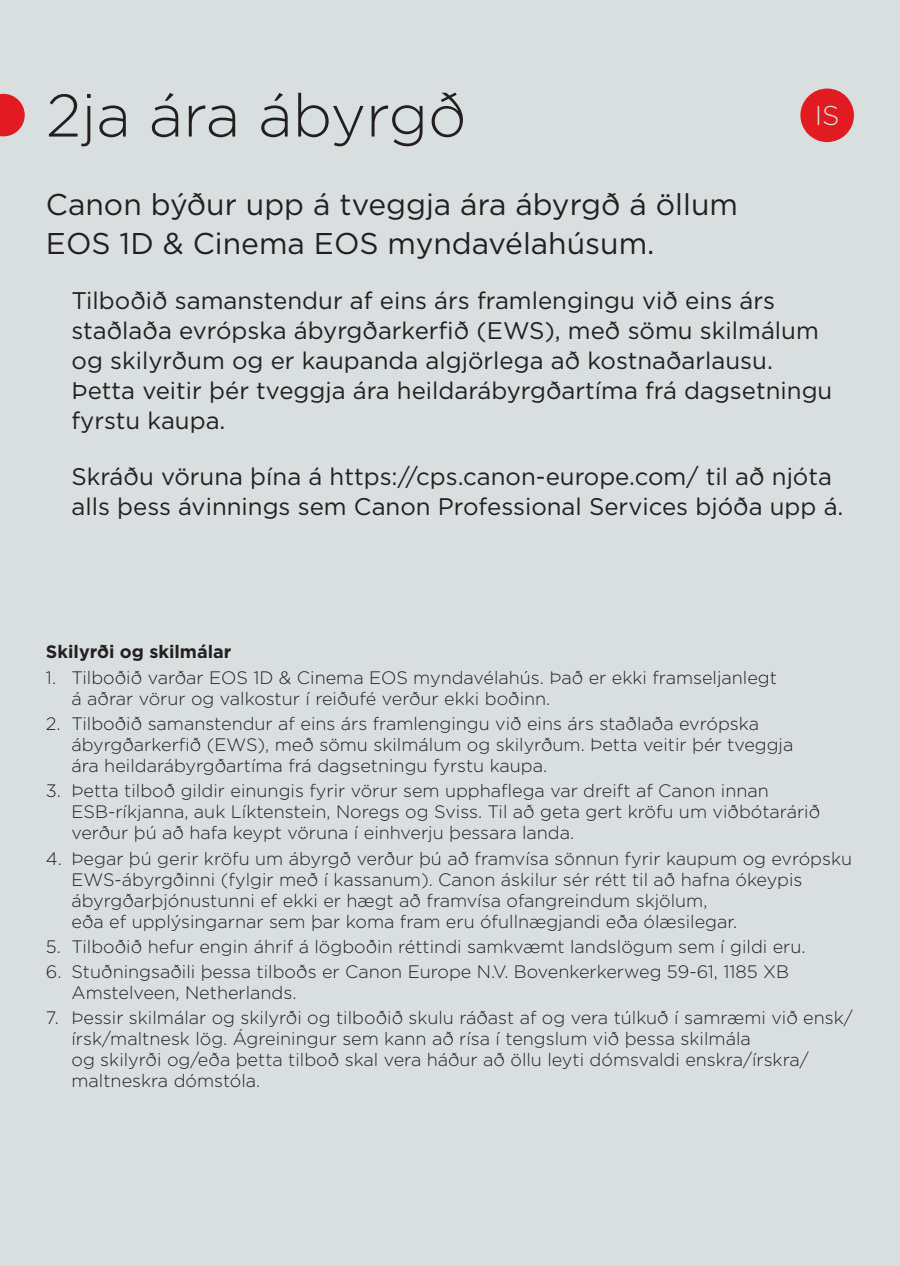
<style>
.page{position:relative;width:900px;height:1266px;background:#d9dfdf}
.page>*{position:absolute;margin:0;border:0;box-sizing:border-box;transform-origin:0 0}
.t1{font:300 60px "Gotham";color:#231f20}
.t2{font:30px/39px "Gotham";color:#231f20}
.t3{font:300 27.3px "Gotham";color:#d9dfdf}
.t4{font:24px/30px "Gotham";color:#231f20}
.t5{font:300 18px/21px "Gotham";color:#231f20}
.t6{font:700 18px "Gotham";color:#231f20}
</style>
<div class="page">
<svg style="left:0;top:94px;width:25px;height:42px"></svg>
<div style="left:800px;top:89px;width:54px;height:53px;background:#e21a21;border-radius:50%"></div>
<h1 class="t1" style="left:46px;top:77px;width:422px">2ja ára ábyrgð</h1>
<h3 class="t3" style="left:815px;top:98px;width:26px">IS</h3>
<h2 class="t2" style="left:46px;top:184px;width:694px">Canon býður upp á tveggja ára ábyrgð á öllum<br>EOS 1D &amp; Cinema EOS myndavélahúsum.</h2>
<p class="t4" style="left:72px;top:285px;width:762px">Tilboðið samanstendur af eins árs framlengingu við eins árs staðlaða evrópska ábyrgðarkerfið (EWS), með sömu skilmálum og skilyrðum og er kaupanda algjörlega að kostnaðarlausu.<br>Þetta veitir þér tveggja ára heildarábyrgðartíma frá dagsetningu fyrstu kaupa.</p>
<h3 class="t4" style="left:72px;top:461px;width:773px">Skráðu vöruna þína á https://cps.canon-europe.com/ til að njóta alls þess ávinnings sem Canon Professional Services bjóða upp á.</h3>
<p class="t6" style="left:46px;top:640px;width:187px">Skilyrði og skilmálar</p>
<p class="t5" style="left:71px;top:666px;width:707px;text-indent:-26px">1. Tilboðið varðar EOS 1D &amp; Cinema EOS myndavélahús. Það er ekki framseljanlegt á aðrar vörur og valkostur í reiðufé verður ekki boðinn.</p>
<p class="t5" style="left:71px;top:712px;width:723px;text-indent:-26px">2. Tilboðið samanstendur af eins árs framlengingu við eins árs staðlaða evrópska ábyrgðarkerfið (EWS), með sömu skilmálum og skilyrðum. Þetta veitir þér tveggja ára heildarábyrgðartíma frá dagsetningu fyrstu kaupa.</p>
<p class="t5" style="left:71px;top:780px;width:750px;text-indent:-26px">3. Þetta tilboð gildir einungis fyrir vörur sem upphaflega var dreift af Canon innan<br>ESB-ríkjanna, auk Líktenstein, Noregs og Sviss. Til að geta gert kröfu um viðbótarárið verður þú að hafa keypt vöruna í einhverju þessara landa.</p>
<p class="t5" style="left:71px;top:847px;width:782px;text-indent:-26px">4. Þegar þú gerir kröfu um ábyrgð verður þú að framvísa sönnun fyrir kaupum og evrópsku EWS-ábyrgðinni (fylgir með í kassanum). Canon áskilur sér rétt til að hafna ókeypis ábyrgðarþjónustunni ef ekki er hægt að framvísa ofangreindum skjölum,<br>eða ef upplýsingarnar sem þar koma fram eru ófullnægjandi eða ólæsilegar.</p>
<p class="t5" style="left:46px;top:935px;width:761px">5. Tilboðið hefur engin áhrif á lögboðin réttindi samkvæmt landslögum sem í gildi eru.</p>
<p class="t5" style="left:71px;top:960px;width:719px;text-indent:-26px">6. Stuðningsaðili þessa tilboðs er Canon Europe N.V. Bovenkerkerweg 59-61, 1185 XB<br>Amstelveen, Netherlands.</p>
<p class="t5" style="left:71px;top:1007px;width:783px;text-indent:-26px">7. Þessir skilmálar og skilyrði og tilboðið skulu ráðast af og vera túlkuð í samræmi við ensk/ írsk/maltnesk lög. Ágreiningur sem kann að rísa í tengslum við þessa skilmála<br>og skilyrði og/eða þetta tilboð skal vera háður að öllu leyti dómsvaldi enskra/írskra/ maltneskra dómstóla.</p>
</div>
